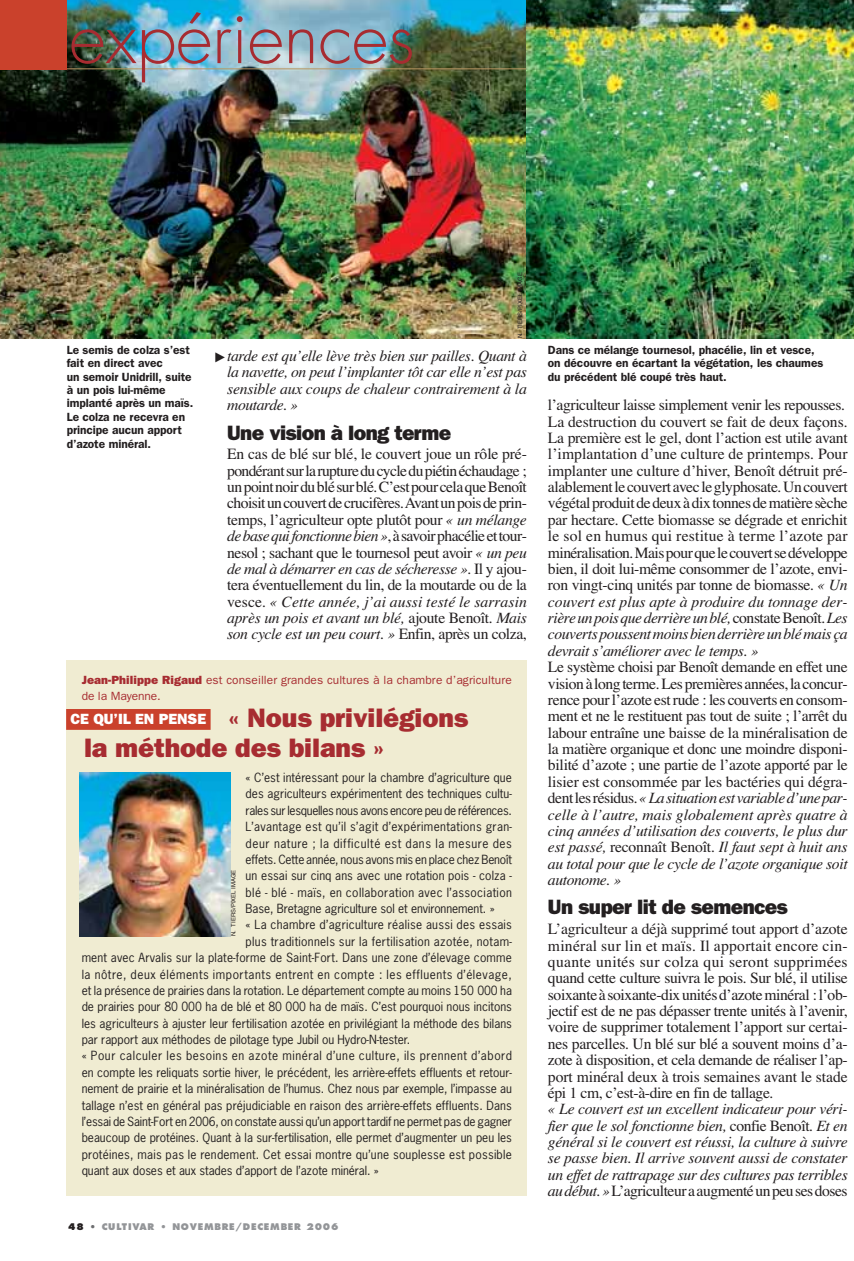
<style>
.page{position:relative;width:854px;height:1261px;background:#fff}
.page>*{position:absolute;margin:0;border:0;box-sizing:border-box;transform-origin:0 0}
.t1{font:300 71.4px "Futura";letter-spacing:-.005em;color:#a72c31}
.t2{font:800 26.78px/29.8px "Franklin Gothic";letter-spacing:-.005em;color:#a72c31}
.t3{font:800 20.82px "Franklin Gothic";letter-spacing:-.03em;color:#231f20}
.t4{font:15.58px/16.3px "Times";letter-spacing:-.02em;color:#231f20;text-align:justify}
.t5{font:italic 15.58px/16.3px "Times";letter-spacing:-.025em;color:#231f20;text-align:justify}
.t6{font:800 14.88px "Franklin Gothic";letter-spacing:-.005em;color:#fff}
.t7{font:11.9px "News Gothic";letter-spacing:.005em;color:#231f20}
.t8{font:600 11.9px/13.5px "Franklin Gothic";letter-spacing:-.005em;color:#231f20}
.t9{font:11.9px "News Gothic";letter-spacing:.045em;color:#231f20}
.t10{font:11.9px "News Gothic";letter-spacing:-.015em;color:#231f20}
.t11{font:11.9px "News Gothic";letter-spacing:.025em;color:#231f20}
.t12{font:11.9px/16.4px "Franklin Gothic";letter-spacing:.005em;color:#a72c31}
.t13{font:11.9px "News Gothic";letter-spacing:-.025em;color:#231f20}
.t14{font:11.9px "News Gothic";letter-spacing:.03em;color:#231f20}
.t15{font:800 8.92px "Futura";letter-spacing:.085em;color:#939598}
.t16{font:5.95px "Helvetica";color:#231f20}
.s1{font-style:italic}
.s2{font-weight:800}
.s3{color:#231f20}
.s4{color:#6d6e70}
.s5{font-style:normal}
</style>
<div class="page">
<img style="left:0;top:0;width:526px;height:338px">
<hr style="left:67px;top:68px;width:786px;height:1px;background:#b99764">
<div style="left:0;top:0;width:67px;height:69px;background:#ca412c"></div>
<img style="left:526px;top:0;width:327px;height:338px">
<div style="left:67px;top:660px;width:459px;height:535px;background:#f0ecd2"></div>
<div style="left:66px;top:709px;width:144px;height:20px;background:#ca412c"></div>
<img style="left:79px;top:772px;width:152px;height:163px">
<h1 class="t1" style="left:69px;top:4px;width:347px">expériences</h1>
<p class="t16" style="left:517px;top:338px;width:68px;rotate:-90deg">N. TIERS/PIXEL IMAGE</p>
<p class="t8" style="left:67px;top:344px;width:128px">Le semis de colza s’est fait en direct avec<br>un semoir Unidrill, suite à un pois lui-même implanté après un maïs.<br>Le colza ne recevra en principe aucun apport d’azote minéral.</p>
<p class="t5" style="left:227px;top:349px;width:301px">tarde est qu’elle lève très bien sur pailles. Quant à la navette, on peut l’implanter tôt car elle n’est pas sensible aux coups de chaleur contrairement à la moutarde. »</p>
<h3 class="t3" style="left:227px;top:425px;width:226px">Une vision à long terme</h3>
<p class="t4" style="left:227px;top:447px;width:301px">En cas de blé sur blé, le couvert joue un rôle pré&shy;pondérant sur la rupture du cycle du piétin échaudage ; un point noir du blé sur blé. C’est pour cela que Benoît choisit un couvert de crucifères. Avant un pois de prin&shy;temps, l’agriculteur opte plutôt pour <span class="s1">« un mélange de base qui fonctionne bien»</span>,à savoir phacélie et tour&shy;nesol ; sachant que le tournesol peut avoir <span class="s1">« un peu de mal à démarrer en cas de sécheresse »</span>. Il y ajou&shy;tera éventuellement du lin, de la moutarde ou de la vesce. <span class="s1">« Cette année, j’ai aussi testé le sarrasin après un pois et avant un blé,</span> ajoute Benoît. <span class="s1">Mais son cycle est un peu court. »</span> Enfin, après un colza,</p>
<p class="t12" style="left:82px;top:672px;width:431px"><span class="s2">Jean-Philippe Rigaud</span> est conseiller grandes cultures à la chambre d’agriculture de la Mayenne.</p>
<h2 class="t2" style="left:84px;top:705px;width:385px;text-indent:144px">« Nous privilégions la méthode des bilans »</h2>
<p class="t6" style="left:70px;top:713px;width:137px">CE QU’IL EN PENSE</p>
<p class="t7" style="left:245px;top:772px;width:268px">« C’est intéressant pour la chambre d’agriculture que</p>
<p class="t7" style="left:245px;top:789px;width:268px">des agriculteurs expérimentent des techniques cultu-</p>
<p class="t13" style="left:245px;top:805px;width:268px">rales sur lesquelles nous avons encore peu de références.</p>
<p class="t11" style="left:245px;top:821px;width:268px">L’avantage est qu’il s’agit d’expérimentations gran-</p>
<p class="t9" style="left:245px;top:838px;width:268px">deur nature ; la difficulté est dans la mesure des</p>
<p class="t10" style="left:245px;top:854px;width:268px">effets. Cette année, nous avons mis en place chez Benoît</p>
<p class="t7" style="left:245px;top:870px;width:268px">un essai sur cinq ans avec une rotation pois - colza -</p>
<p class="t14" style="left:245px;top:887px;width:268px">blé - blé - maïs, en collaboration avec l’association</p>
<p class="t7" style="left:245px;top:903px;width:250px">Base, Bretagne agriculture sol et environnement. »</p>
<p class="t7" style="left:245px;top:920px;width:268px">« La chambre d’agriculture réalise aussi des essais</p>
<p class="t11" style="left:245px;top:936px;width:268px">plus traditionnels sur la fertilisation azotée, notam-</p>
<p class="t7" style="left:82px;top:952px;width:431px">ment avec Arvalis sur la plate-forme de Saint-Fort. Dans une zone d’élevage comme</p>
<p class="t9" style="left:82px;top:969px;width:431px">la nôtre, deux éléments importants entrent en compte : les effluents d’élevage,</p>
<p class="t7" style="left:82px;top:985px;width:431px">et la présence de prairies dans la rotation. Le département compte au moins 150 000 ha</p>
<p class="t7" style="left:82px;top:1001px;width:431px">de prairies pour 80 000 ha de blé et 80 000 ha de maïs. C’est pourquoi nous incitons</p>
<p class="t7" style="left:82px;top:1018px;width:431px">les agriculteurs à ajuster leur fertilisation azotée en privilégiant la méthode des bilans</p>
<p class="t7" style="left:82px;top:1034px;width:330px">par rapport aux méthodes de pilotage type Jubil ou Hydro-N-tester.</p>
<p class="t9" style="left:82px;top:1050px;width:431px">« Pour calculer les besoins en azote minéral d’une culture, ils prennent d’abord</p>
<p class="t7" style="left:82px;top:1067px;width:431px">en compte les reliquats sortie hiver, le précédent, les arrière-effets effluents et retour-</p>
<p class="t7" style="left:82px;top:1083px;width:431px">nement de prairie et la minéralisation de l’humus. Chez nous par exemple, l’impasse au</p>
<p class="t7" style="left:82px;top:1100px;width:431px">tallage n’est en général pas préjudiciable en raison des arrière-effets effluents. Dans</p>
<p class="t10" style="left:82px;top:1116px;width:431px">l’essai de Saint-Fort en 2006, on constate aussi qu’un apport tardif ne permet pas de gagner</p>
<p class="t7" style="left:82px;top:1132px;width:431px">beaucoup de protéines. Quant à la sur-fertilisation, elle permet d’augmenter un peu les</p>
<p class="t7" style="left:82px;top:1149px;width:431px">protéines, mais pas le rendement. Cet essai montre qu’une souplesse est possible</p>
<p class="t7" style="left:82px;top:1165px;width:298px">quant aux doses et aux stades d’apport de l’azote minéral. »</p>
<p class="t16" style="left:231px;top:935px;width:68px;rotate:-90deg">N. TIERS/PIXEL IMAGE</p>
<p class="t15" style="left:68px;top:1222px;width:272px"><span class="s3">48</span> <span class="s4">•</span> CULTIVAR • NOVEMBRE/DECEMBER 2006</p>
<p class="t8" style="left:547px;top:344px;width:277px">Dans ce mélange tournesol, phacélie, lin et vesce, on découvre en écartant la végétation, les chaumes du précédent blé coupé très haut.</p>
<p class="t4" style="left:547px;top:398px;width:301px;text-align:left">l’agriculteur laisse simplement venir les repousses.<br>La destruction du couvert se fait de deux façons.<br>La première est le gel, dont l’action est utile avant l’implantation d’une culture de printemps. Pour implanter une culture d’hiver, Benoît détruit pré&shy;alablement le couvert avec le glyphosate. Un couvert végétal produit de deux à dix tonnes de matière sèche par hectare. Cette biomasse se dégrade et enrichit le sol en humus qui restitue à terme l’azote par minéralisation. Mais pour que le couvert se développe bien, il doit lui-même consommer de l’azote, envi&shy;ron vingt-cinq unités par tonne de biomasse. <span class="s1">« Un couvert est plus apte à produire du tonnage der&shy;rière un pois que derrière un blé,</span>constate Benoît. <span class="s1">Les couverts poussent moins bien derrière un blé mais ça devrait s’améliorer avec le temps. »</span></p>
<p class="t4" style="left:547px;top:660px;width:301px">Le système choisi par Benoît demande en effet une vision à long terme. Les premières années,la concur&shy;rence pour l’azote est rude : les couverts en consom&shy;ment et ne le restituent pas tout de suite ; l’arrêt du labour entraîne une baisse de la minéralisation de la matière organique et donc une moindre disponi&shy;bilité d’azote ; une partie de l’azote apporté par le lisier est consommée par les bactéries qui dégra&shy;dent les résidus. <span class="s1">«La situation est variable d’une par&shy;celle à l’autre, mais globalement après quatre à cinq années d’utilisation des couverts, le plus dur est passé,</span> reconnaît Benoît. <span class="s1">Il faut sept à huit ans au total pour que le cycle de l’azote organique soit autonome. »</span></p>
<h3 class="t3" style="left:547px;top:899px;width:241px">Un super lit de semences</h3>
<p class="t4" style="left:547px;top:922px;width:301px">L’agriculteur a déjà supprimé tout apport d’azote minéral sur lin et maïs. Il apportait encore cin&shy;quante unités sur colza qui seront supprimées quand cette culture suivra le pois. Sur blé, il utilise soixante à soixante-dix unités d’azote minéral :l’ob&shy;jectif est de ne pas dépasser trente unités à l’avenir, voire de supprimer totalement l’apport sur certai&shy;nes parcelles. Un blé sur blé a souvent moins d’a&shy;zote à disposition, et cela demande de réaliser l’ap&shy;port minéral deux à trois semaines avant le stade épi 1 cm, c’est-à-dire en fin de tallage.</p>
<p class="t5" style="left:547px;top:1102px;width:301px">« Le couvert est un excellent indicateur pour véri&shy;fier que le sol fonctionne bien, <span class="s5">confie Benoît.</span> Et en général si le couvert est réussi, la culture à suivre se passe bien. Il arrive souvent aussi de constater un effet de rattrapage sur des cultures pas terribles au début.»<span class="s5">L’agriculteur a augmenté un peu ses doses</span></p>
</div>
